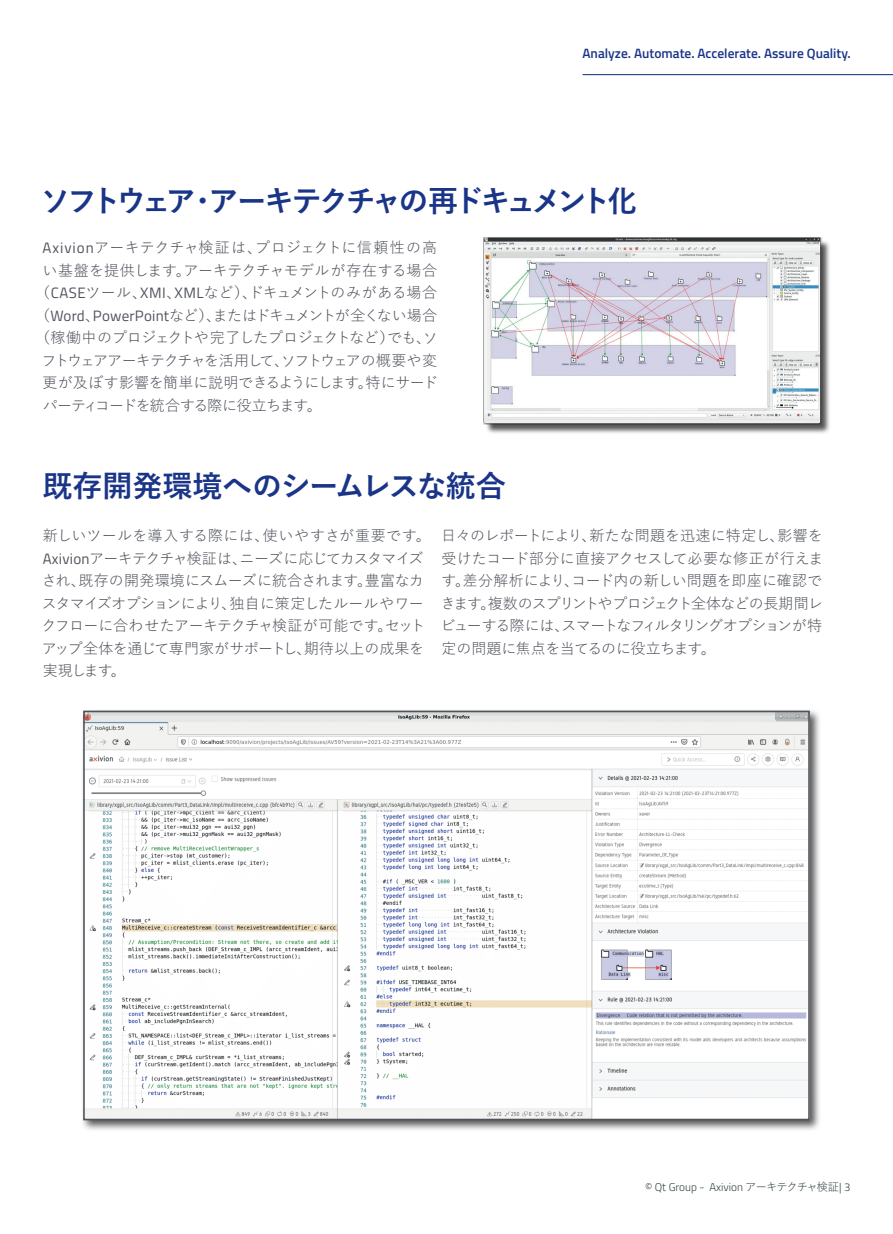
<style>
.page{position:relative;width:893px;height:1234px;background:#fff}
.page>*{position:absolute;margin:0;border:0;box-sizing:border-box;transform-origin:0 0}
.t1{font:700 30px "Yu Gothic";letter-spacing:-.13em;color:#1a3588}
.t2{font:700 30px "Yu Gothic";letter-spacing:-.01em;color:#1a3588}
.t3{font:15px/22.5px "Yu Gothic";letter-spacing:-.035em;color:#4f535c}
.t4{font:15px "Yu Gothic";letter-spacing:-.085em;color:#4f535c}
.t5{font:15px "Yu Gothic";letter-spacing:.015em;color:#4f535c}
.t6{font:15px "Yu Gothic";color:#4f535c}
.t7{font:600 13.5px "Titillium Web";color:#1a3588}
.t8{font:300 11.25px "Titillium Web";color:#374548}
.s1{font-family:"Titillium Web"}
.s2{font-family:"Yu Gothic";font-weight:400}
</style>
<div class="page">
<hr style="left:583px;top:74px;width:310px;height:1px;background:#1a3588">
<div style="left:485px;top:239px;width:347px;height:195px;background:#231f20;opacity:.75"></div>
<img style="left:483px;top:237px;width:339px;height:187px">
<div style="left:81px;top:708px;width:740px;height:423px;background:#231f20;opacity:.75"></div>
<img style="left:86px;top:713px;width:721px;height:403px">
<div style="left:83px;top:710px;width:727px;height:409px;border:2px solid #4f535c"></div>
<p class="t7" style="left:583px;top:43px;width:270px">Analyze. Automate. Accelerate. Assure Quality.</p>
<h1 class="t1" style="left:41px;top:184px;width:598px">ソフトウェア・アーキテクチャの再ドキュメント化</h1>
<p class="t5" style="left:43px;top:233px;width:396px"><span class="s1">Axivion</span>アーキテクチャ検証は、プロジェクトに信頼性の高</p>
<p class="t6" style="left:43px;top:256px;width:396px">い基盤を提供します。アーキテクチャモデルが存在する場合</p>
<p class="t3" style="left:35px;top:279px;width:404px">（<span class="s1">CASE</span>ツール、<span class="s1">XMI</span>、<span class="s1">XML</span>など）、ドキュメントのみがある場合</p>
<p class="t4" style="left:35px;top:301px;width:404px">（<span class="s1">Word</span>、<span class="s1">PowerPoint</span>など）、またはドキュメントが全くない場合</p>
<p class="t3" style="left:35px;top:324px;width:404px">（稼働中のプロジェクトや完了したプロジェクトなど）でも、ソ</p>
<p class="t4" style="left:41px;top:346px;width:397px">フトウェアアーキテクチャを活用して、ソフトウェアの概要や変</p>
<p class="t3" style="left:43px;top:369px;width:397px">更が及ぼす影響を簡単に説明できるようにします。特にサード</p>
<p class="t3" style="left:43px;top:392px;width:281px">パーティコードを統合する際に役立ちます。</p>
<h1 class="t2" style="left:43px;top:468px;width:465px">既存開発環境へのシームレスな統合</h1>
<p class="t3" style="left:41px;top:522px;width:391px">新しいツールを導入する際には、使いやすさが重要です。<br><span class="s1">Axivion</span>アーキテクチャ検証は、ニーズに応じてカスタマイズされ、既存の開発環境にスムーズに統合されます。豊富なカスタマイズオプションにより、独自に策定したルールやワークフローに合わせたアーキテクチャ検証が可能です。セットアップ全体を通じて専門家がサポートし、期待以上の成果を実現します。</p>
<p class="t3" style="left:441px;top:522px;width:384px;text-align:justify">日々のレポートにより、新たな問題を迅速に特定し、影響を受けたコード部分に直接アクセスして必要な修正が行えます。差分解析により、コード内の新しい問題を即座に確認できます。複数のスプリントやプロジェクト全体などの長期間レビューする際には、スマートなフィルタリングオプションが特定の問題に焦点を当てるのに役立ちます。</p>
<p class="t8" style="left:645px;top:1178px;width:207px">© Qt Group - Axivion <span class="s2">アーキテクチャ検証</span>| 3</p>
</div>
